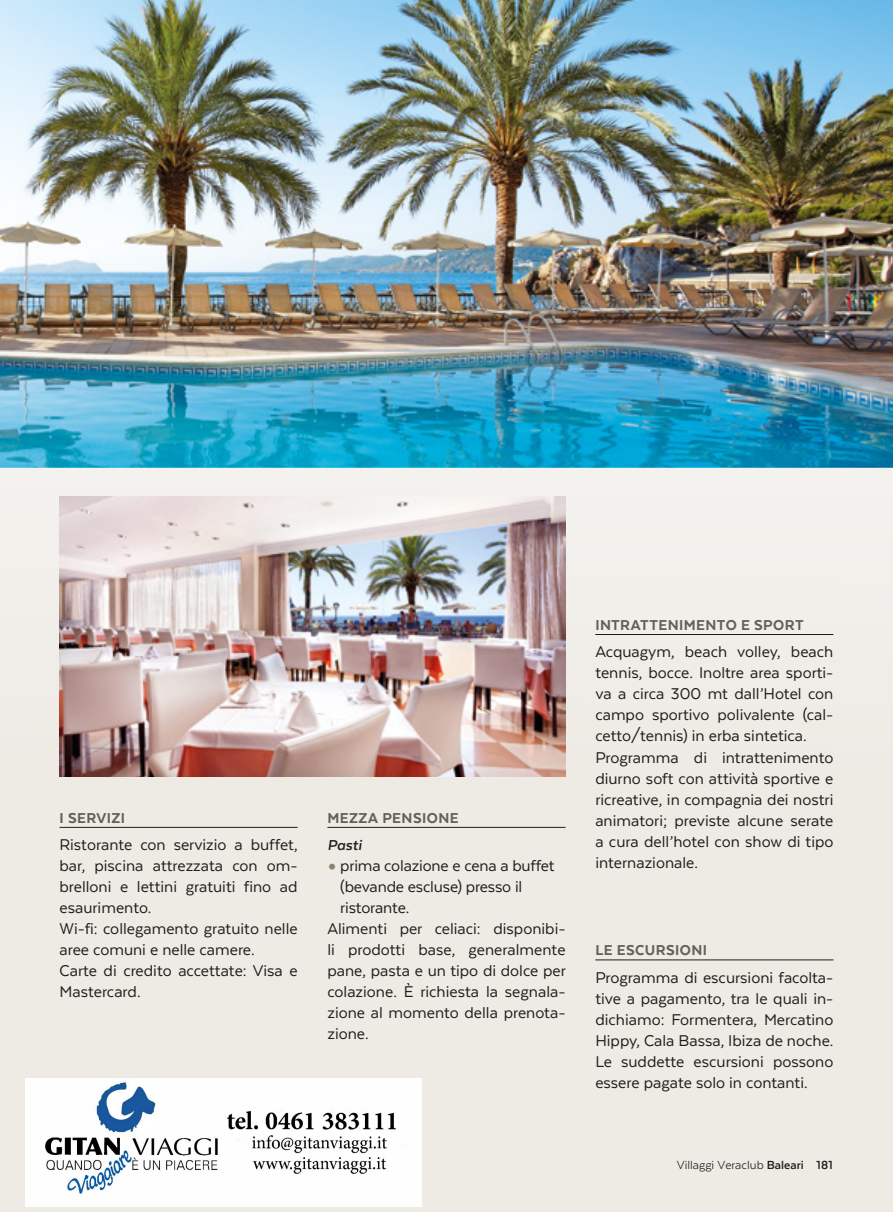
<style>
.page{position:relative;width:893px;height:1212px;background:#eeebe5}
.page>*{position:absolute;margin:0;border:0;box-sizing:border-box;transform-origin:0 0}
.t1{font:18px/21px "Texta";color:#1d1d1b}
.t2{font:800 16.5px "Texta";letter-spacing:.025em;color:#606158}
.t3{font:italic 700 16.5px "Texta";color:#1d1d1b}
.t4{font:13.5px "Texta";color:#1d1d1b}
.s1{font-weight:900;font-size:28.5px;color:#908270}
.s2{font-weight:700}
</style>
<div class="page">
<hr style="left:60px;top:827px;width:238px;height:1px;background:#1d1d1b">
<hr style="left:595px;top:960px;width:238px;height:1px;background:#1d1d1b">
<hr style="left:327px;top:827px;width:239px;height:1px;background:#1d1d1b">
<img style="left:60px;top:496px;width:506px;height:281px">
<img style="left:0;top:0;width:893px;height:468px">
<hr style="left:595px;top:634px;width:238px;height:1px;background:#1d1d1b">
<img style="left:26px;top:1078px;width:396px;height:128px">
<p class="t2" style="left:60px;top:809px;width:67px">I SERVIZI</p>
<p class="t1" style="left:60px;top:834px;width:240px">Ristorante con servizio a buffet, bar, piscina attrezzata con om&shy;brelloni e lettini gratuiti fino ad esaurimento.<br>Wi-fi: collegamento gratuito nelle aree comuni e nelle camere.<br>Carte di credito accettate: Visa e<br>Mastercard.</p>
<p class="t2" style="left:327px;top:809px;width:133px">MEZZA PENSIONE</p>
<p class="t3" style="left:327px;top:837px;width:36px">Pasti</p>
<p class="t1" style="left:327px;top:855px;width:229px"><span class="s1">•</span> prima colazione e cena a buffet</p>
<p class="t1" style="left:340px;top:876px;width:184px">(bevande escluse) presso il</p>
<p class="t1" style="left:340px;top:897px;width:71px">ristorante.</p>
<p class="t1" style="left:327px;top:918px;width:240px">Alimenti per celiaci: disponibi-</p>
<p class="t1" style="left:327px;top:939px;width:240px">li prodotti base, generalmente</p>
<p class="t1" style="left:327px;top:960px;width:240px">pane, pasta e un tipo di dolce per</p>
<p class="t1" style="left:327px;top:981px;width:240px">colazione. È richiesta la segnala-</p>
<p class="t1" style="left:327px;top:1002px;width:240px">zione al momento della prenota-</p>
<p class="t1" style="left:327px;top:1023px;width:43px">zione.</p>
<p class="t2" style="left:595px;top:616px;width:210px">INTRATTENIMENTO E SPORT</p>
<p class="t1" style="left:595px;top:641px;width:240px">Acquagym, beach volley, beach tennis, bocce. Inoltre area sporti&shy;va a circa 300 mt dall’Hotel con campo sportivo polivalente (cal&shy;cetto/tennis) in erba sintetica.<br>Programma di intrattenimento diurno soft con attività sportive e ricreative, in compagnia dei nostri animatori; previste alcune serate a cura dell’hotel con show di tipo internazionale.</p>
<p class="t2" style="left:595px;top:942px;width:113px">LE ESCURSIONI</p>
<p class="t1" style="left:595px;top:967px;width:240px;text-align:justify">Programma di escursioni facolta&shy;tive a pagamento, tra le quali in&shy;dichiamo: Formentera, Mercatino Hippy, Cala Bassa, Ibiza de noche.<br>Le suddette escursioni possono essere pagate solo in contanti.</p>
<p class="t4" style="left:677px;top:1158px;width:158px">Villaggi Veraclub <span class="s2">Baleari 181</span></p>
</div>
